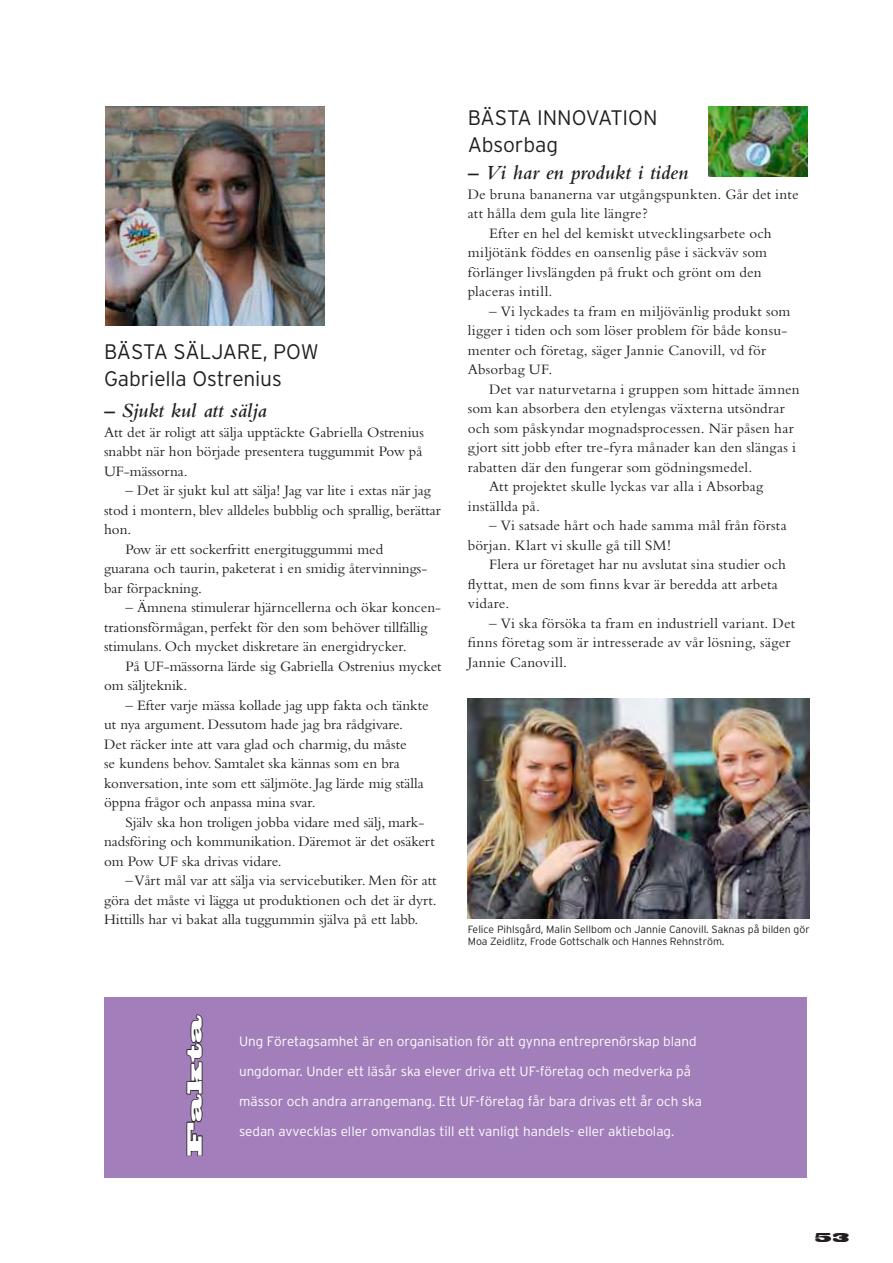
<style>
.page{position:relative;width:893px;height:1263px;background:#fff}
.page>*{position:absolute;margin:0;border:0;box-sizing:border-box;transform-origin:0 0}
.t1{font:300 21px/27px "Interstate";letter-spacing:-.01em;color:#231f20}
.t2{font:italic 600 21px "Bembo";color:#231f20}
.t3{font:19.2px "Blackoak Std";color:#fff}
.t4{font:15px/19.5px "Bembo";color:#231f20}
.t5{font:15px/19.5px "Bembo";letter-spacing:.02em;color:#231f20}
.t6{font:15px "Bembo";letter-spacing:.025em;color:#231f20}
.t7{font:15px/19.5px "Bembo";letter-spacing:.03em;color:#231f20}
.t8{font:300 13.5px "Interstate";color:#fff}
.t9{font:12px "Blackoak Std";color:#231f20}
.t10{font:300 10.5px/12px "Interstate";color:#231f20}
</style>
<div class="page">
<div style="left:104px;top:997px;width:702px;height:181px;background:#a27fba"></div>
<img style="left:105px;top:106px;width:220px;height:220px">
<img style="left:468px;top:699px;width:342px;height:219px">
<svg style="left:186px;top:1015px;width:17px;height:142px"></svg>
<img style="left:709px;top:106px;width:99px;height:70px">
<h1 class="t1" style="left:104px;top:338px;width:216px">BÄSTA SÄLJAR E, POW<br>Gabriella Ostrenius</h1>
<h1 class="t2" style="left:104px;top:399px;width:164px">– Sjukt kul att sälja</h1>
<p class="t4" style="left:104px;top:422px;width:321px;text-align:justify">Att det är roligt att sälja upptäckte Gabriella Ostrenius snabbt när hon började presentera tuggummit Pow på UF-mässorna.</p>
<p class="t4" style="left:125px;top:481px;width:307px">– Det är sjukt kul att sälja! Jag var lite i extas när jag</p>
<p class="t4" style="left:104px;top:500px;width:338px">stod i montern, blev alldeles bubblig och sprallig, berättar</p>
<p class="t4" style="left:104px;top:520px;width:29px">hon.</p>
<p class="t4" style="left:125px;top:539px;width:259px">Pow är ett sockerfritt energituggummi med</p>
<p class="t4" style="left:104px;top:559px;width:325px">guarana och taurin, paketerat i en smidig återvinnings-</p>
<p class="t4" style="left:104px;top:578px;width:99px">bar förpackning.</p>
<p class="t4" style="left:104px;top:598px;width:339px;text-indent:21px">– Ämnena stimulerar hjärncellerna och ökar koncen&shy;trationsförmågan, perfekt för den som behöver tillfällig stimulans. Och mycket diskretare än energidrycker.</p>
<p class="t4" style="left:104px;top:656px;width:339px;text-indent:21px">På UF-mässorna lärde sig Gabriella Ostrenius mycket om säljteknik.</p>
<p class="t4" style="left:104px;top:695px;width:326px;text-indent:21px">– Efter varje mässa kollade jag upp fakta och tänkte ut nya argument. Dessutom hade jag bra rådgivare.<br>Det räcker inte att vara glad och charmig, du måste<br>se kundens behov. Samtalet ska kännas som en bra konversation, inte som ett säljmöte. Jag lärde mig ställa öppna frågor och anpassa mina svar.</p>
<p class="t4" style="left:104px;top:812px;width:332px;text-indent:21px">Själv ska hon troligen jobba vidare med sälj, mark&shy;nadsföring och kommunikation. Däremot är det osäkert om Pow UF ska drivas vidare.</p>
<p class="t4" style="left:104px;top:871px;width:334px;text-align:justify;text-indent:21px">– Vårt mål var att sälja via servicebutiker. Men för att göra det måste vi lägga ut produktionen och det är dyrt.<br>Hittills har vi bakat alla tuggummin själva på ett labb.</p>
<h1 class="t1" style="left:468px;top:104px;width:191px">BÄSTA INNOVATION<br>Absorbag</h1>
<h1 class="t2" style="left:468px;top:161px;width:222px">– Vi har en produkt i tiden</h1>
<p class="t6" style="left:468px;top:185px;width:332px">De bruna bananerna var utgångspunkten. Går det inte</p>
<p class="t6" style="left:468px;top:205px;width:181px">att hålla dem gula lite längre?</p>
<p class="t4" style="left:489px;top:223px;width:284px">Efter en hel del kemiskt utvecklingsarbete och</p>
<p class="t4" style="left:468px;top:242px;width:301px">miljötänk föddes en oansenlig påse i säckväv som</p>
<p class="t5" style="left:468px;top:262px;width:295px">förlänger livslängden på frukt och grönt om den</p>
<p class="t6" style="left:468px;top:283px;width:86px">placeras intill.</p>
<p class="t4" style="left:468px;top:301px;width:324px;text-indent:21px">– Vi lyckades ta fram en miljövänlig produkt som ligger i tiden och som löser problem för både konsu&shy;menter och företag, säger Jannie Canovill, vd för Absorbag UF.</p>
<p class="t4" style="left:489px;top:379px;width:312px">Det var naturvetarna i gruppen som hittade ämnen</p>
<p class="t4" style="left:468px;top:398px;width:319px">som kan absorbera den etylengas växterna utsöndrar</p>
<p class="t4" style="left:468px;top:418px;width:328px">och som påskyndar mognadsprocessen. När påsen har</p>
<p class="t5" style="left:468px;top:437px;width:330px">gjort sitt jobb efter tre-fyra månader kan den slängas i</p>
<p class="t4" style="left:468px;top:457px;width:286px">rabatten där den fungerar som gödningsmedel.</p>
<p class="t4" style="left:489px;top:476px;width:276px">Att projektet skulle lyckas var alla i Absorbag</p>
<p class="t7" style="left:468px;top:496px;width:74px">inställda på.</p>
<p class="t7" style="left:468px;top:515px;width:320px;text-indent:21px">– Vi satsade hårt och hade samma mål från första början. Klart vi skulle gå till SM!</p>
<p class="t4" style="left:468px;top:554px;width:320px;text-indent:21px">Flera ur företaget har nu avslutat sina studier och flyttat, men de som finns kvar är beredda att arbeta vidare.</p>
<p class="t5" style="left:468px;top:613px;width:329px;text-indent:21px">– Vi ska försöka ta fram en industriell variant. Det finns företag som är intresserade av vår lösning, säger<br>Jannie Canovill.</p>
<p class="t10" style="left:468px;top:923px;width:343px">Felice Pihlsgård, Malin Sellbom och Jannie Canovill. Saknas på bilden gör<br>Moa Zeidlitz, Frode Gottschalk och Hannes Rehnström.</p>
<p class="t3" style="left:182px;top:1155px;width:142px;rotate:-90deg">Fakta</p>
<p class="t8" style="left:239px;top:1034px;width:459px">U ng Företagsamhet är en organisation för att gynna entreprenörskap bland</p>
<p class="t8" style="left:239px;top:1064px;width:454px">ungdomar. U nder ett läsår ska elever driva ett U F-företag och medverka på</p>
<p class="t8" style="left:239px;top:1094px;width:464px">mässor och andra arrangemang. Ett U F-företag får bara drivas ett år och ska</p>
<p class="t8" style="left:239px;top:1124px;width:437px">sedan avvecklas eller omvandlas till ett vanligt handels- eller aktiebolag.</p>
<p class="t9" style="left:815px;top:1230px;width:36px">53</p>
</div>
